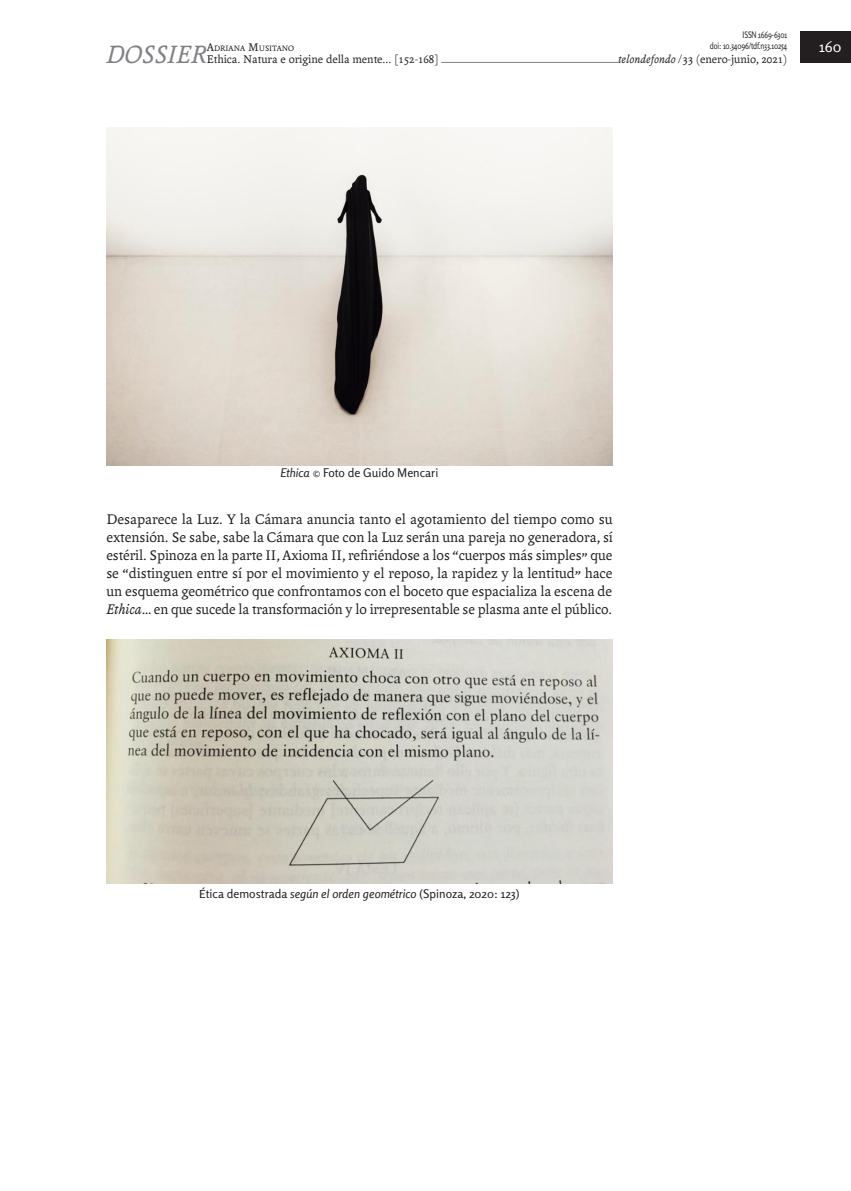
<style>
.page{position:relative;width:851px;height:1191px;background:#fff}
.page>*{position:absolute;margin:0;border:0;box-sizing:border-box;transform-origin:0 0}
.t1{font:italic 27px "Andralis ND Os F";color:#808285}
.t2{font:15px/18px "Andralis ND Os F";letter-spacing:-.005em;color:#231f20;text-align:justify}
.t3{font:15px "Rosario";color:#fff}
.t4{font:12px "Rosario";color:#231f20}
.t5{font:12px "Andralis ND Os F";color:#231f20}
.t6{font:9px/10.8px "Rosario";letter-spacing:-.02em;color:#231f20;text-align:right;scale:.8 1}
.t7{font:8.4px "Andralis ND Os F";color:#231f20}
.s1{font-size:12px}
.s2{font-style:italic}
</style>
<div class="page">
<hr style="left:106px;top:62px;width:598px;height:1px;background:#808285">
<div style="left:618px;top:52px;width:169px;height:15px;background:#fff"></div>
<div style="left:800px;top:32px;width:50px;height:31px;background:#231f20"></div>
<div style="left:106px;top:43px;width:105px;height:24px;background:#fff"></div>
<div style="left:207px;top:52px;width:234px;height:15px;background:#fff"></div>
<div style="left:106px;top:438px;width:506px;height:30px;background:linear-gradient(to right,#fff,#fff)"></div>
<img style="left:106px;top:128px;width:506px;height:337px">
<img style="left:106px;top:639px;width:506px;height:244px">
<h1 class="t1" style="left:106px;top:40px;width:102px">DOSSIER</h1>
<p class="t7" style="left:207px;top:44px;width:89px"><span class="s1">A</span>DRIANA <span class="s1">M</span>USITANO</p>
<p class="t5" style="left:207px;top:52px;width:233px">Ethica. Natura e origine della mente... [152-168]</p>
<p class="t6" style="left:709px;top:30px;width:98px">ISSN 1669-6301<br>doi: 10.34096/tdf.n33.10254</p>
<p class="t5" style="left:618px;top:52px;width:170px"><span class="s2">telondefondo</span> /33 (enero-junio, 2021)</p>
<p class="t3" style="left:819px;top:38px;width:24px">160</p>
<p class="t4" style="left:280px;top:466px;width:159px"><span class="s2">Ethica</span> © Foto de Guido Mencari</p>
<p class="t2" style="left:106px;top:510px;width:508px">Desaparece la Luz. Y la Cámara anuncia tanto el agotamiento del tiempo como su extensión. Se sabe, sabe la Cámara que con la Luz serán una pareja no generadora, sí estéril. Spinoza en la parte II, Axioma II, refiriéndose a los “cuerpos más simples” que se “distinguen entre sí por el movimiento y el reposo, la rapidez y la lentitud” hace un esquema geométrico que confrontamos con el boceto que espacializa la escena de <span class="s2">Ethica</span>… en que sucede la transformación y lo irrepresentable se plasma ante el público.</p>
<p class="t4" style="left:199px;top:887px;width:322px">Ética demostrada <span class="s2">según el orden geométrico</span> (Spinoza, 2020: 123)</p>
</div>
